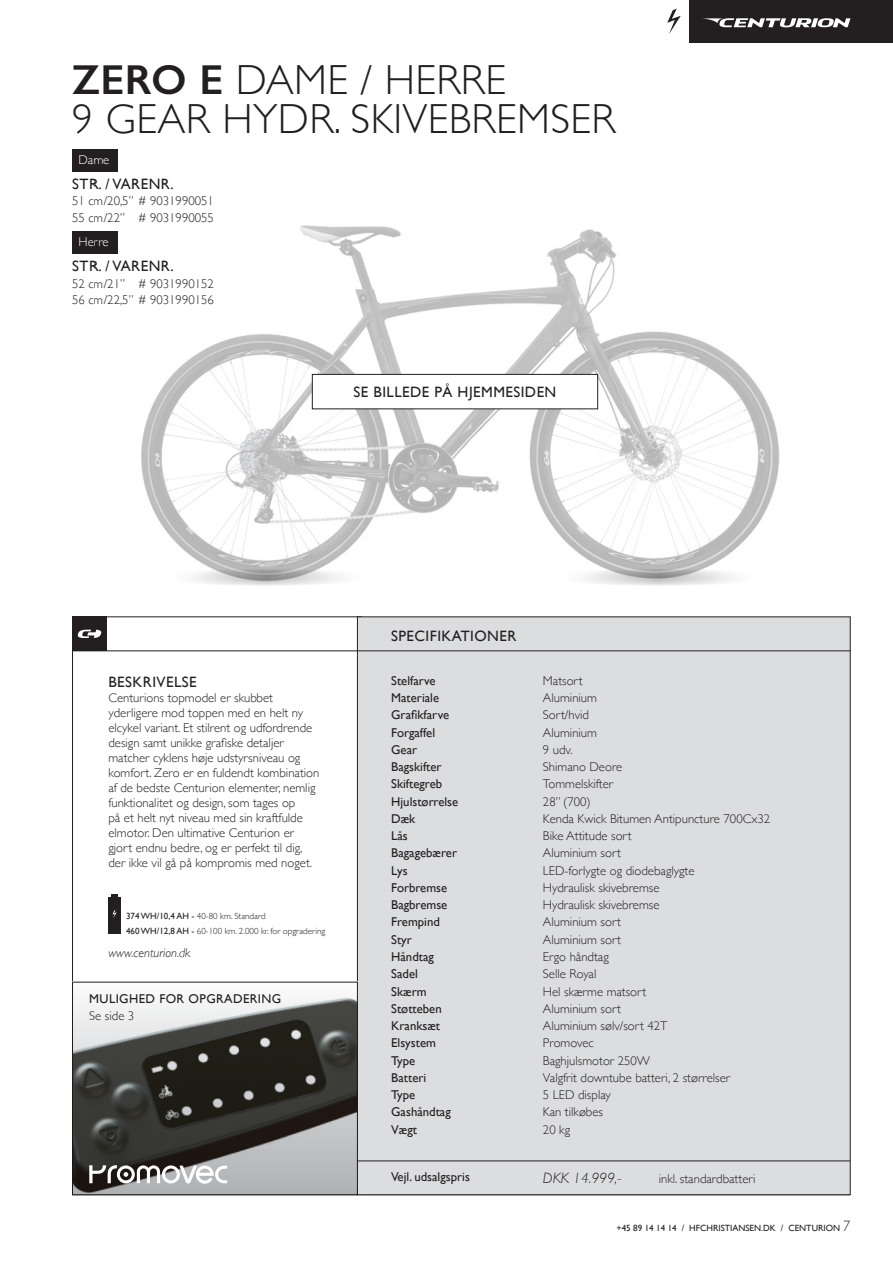
<style>
.page{position:relative;width:893px;height:1263px;background:#fff}
.page>*{position:absolute;margin:0;border:0;box-sizing:border-box;transform-origin:0 0}
.Overskrift{font:300 42px "Gill Sans";letter-spacing:.01em;color:#231f20}
.Mellemrubrik{font:15px "Gill Sans";letter-spacing:.03em;color:#231f20}
.Pris{font:italic 300 15px "Gill Sans";color:#231f20}
.Brødtekst{font:300 12.75px/15px "Gill Sans";color:#231f20}
.Specs__light{font:300 12.75px "Gill Sans";color:#231f20}
.Specs__bold{font:12.75px "Gill Sans";color:#231f20}
.Specs__bold-2{font:12.75px "Gill Sans";letter-spacing:.03em;color:#231f20}
.t1{font:italic 300 12.75px "Gill Sans";color:#231f20}
.Specs__bold-3{font:300 12.75px "Gill Sans";color:#fff}
.Brødtekst-2{font:300 9px "Gill Sans";color:#231f20}
.t2{font:9px "Gill Sans";color:#231f20}
.s1{font-weight:600}
.s2{font-weight:400}
.s3{font-weight:300;font-style:italic;font-size:15px}
</style>
<div class="page">
<div style="left:73px;top:617px;width:34px;height:34px;background:#231f20"></div>
<div style="left:357px;top:617px;width:493px;height:578px;background:#dcdddf"></div>
<hr style="left:72px;top:651px;width:778px;height:1px;background:#231f20">
<hr style="left:357px;top:1161px;width:493px;height:1px;background:#231f20">
<svg style="left:667px;top:9px;width:14px;height:25px"></svg>
<div style="left:108px;top:897px;width:13px;height:37px;background:#231f20"></div>
<svg style="left:112px;top:894px;width:6px;height:3px"></svg>
<svg style="left:112px;top:910px;width:5px;height:8px"></svg>
<img style="left:74px;top:994px;width:282px;height:199px">
<div style="left:72px;top:982px;width:286px;height:213px;border:1px solid #231f20"></div>
<svg style="left:89px;top:1165px;width:138px;height:19px"></svg>
<div style="left:689px;top:0;width:204px;height:43px;background:#231f20"></div>
<svg style="left:703px;top:18px;width:147px;height:9px"></svg>
<svg style="left:77px;top:630px;width:25px;height:8px"></svg>
<svg style="left:72px;top:149px;width:46px;height:22px"></svg>
<svg style="left:72px;top:231px;width:24px;height:22px"></svg>
<img style="left:96px;top:161px;width:684px;height:409px">
<svg style="left:150px;top:569px;width:231px;height:17px"></svg>
<svg style="left:543px;top:569px;width:231px;height:17px"></svg>
<div style="left:312px;top:374px;width:286px;height:35px;background:#fff"></div>
<div style="left:312px;top:374px;width:286px;height:35px;border:1px solid #231f20"></div>
<p class="Overskrift" style="left:72px;top:47px;width:435px"><span class="s1">ZERO E</span> DAME / HERRE</p>
<p class="Overskrift" style="left:72px;top:86px;width:545px">9 GEAR HYDR. SKIVEBREMSER</p>
<p class="Specs__bold-3" style="left:79px;top:150px;width:32px">Dame</p>
<p class="Mellemrubrik" style="left:72px;top:175px;width:103px">STR. / VARENR.</p>
<p class="Brødtekst" style="left:72px;top:193px;width:143px">51 cm/20,5” # 9031990051</p>
<p class="Brødtekst" style="left:72px;top:210px;width:143px">55 cm/22” # 9031990055</p>
<p class="Mellemrubrik" style="left:72px;top:257px;width:103px">STR. / VARENR.</p>
<p class="Brødtekst" style="left:72px;top:276px;width:143px">52 cm/21” # 9031990152</p>
<p class="Brødtekst" style="left:72px;top:292px;width:143px">56 cm/22,5” # 9031990156</p>
<p class="Specs__bold-3" style="left:79px;top:232px;width:32px">Herre</p>
<p class="Mellemrubrik" style="left:354px;top:383px;width:204px">SE BILLEDE PÅ HJEMMESIDEN</p>
<p class="Mellemrubrik" style="left:108px;top:673px;width:90px">BESKRIVELSE</p>
<p class="Brødtekst" style="left:108px;top:689px;width:213px">Centurions topmodel er skubbet yderligere mod toppen med en helt ny elcykel variant. Et stilrent og udfordrende design samt unikke grafiske detaljer matcher cyklens høje udstyrsniveau og komfort. Zero er en fuldendt kombination af de bedste Centurion elementer, nemlig funktionalitet og design, som tages op<br>på et helt nyt niveau med sin kraftfulde elmotor. Den ultimative Centurion er gjort endnu bedre, og er perfekt til dig, der ikke vil gå på kompromis med noget.</p>
<p class="Brødtekst-2" style="left:126px;top:909px;width:141px"><span class="s2">374 WH/10,4 AH -</span> 40-80 km. Standard</p>
<p class="Brødtekst-2" style="left:126px;top:924px;width:201px"><span class="s2">460 WH/12,8 AH -</span> 60-100 km. 2.000 kr. for opgradering</p>
<p class="t1" style="left:108px;top:946px;width:84px">www.centurion.dk</p>
<p class="Specs__bold-2" style="left:89px;top:991px;width:194px">MULIGHED FOR OPGRADERING</p>
<p class="Brødtekst" style="left:89px;top:1007px;width:47px">Se side 3</p>
<p class="Mellemrubrik" style="left:391px;top:627px;width:127px">SPECIFIKATIONER</p>
<p class="Specs__bold" style="left:391px;top:673px;width:46px">Stelfarve</p>
<p class="Specs__bold" style="left:391px;top:690px;width:49px">Materiale</p>
<p class="Specs__bold" style="left:391px;top:708px;width:59px">Grafikfarve</p>
<p class="Specs__bold" style="left:391px;top:725px;width:45px">Forgaffel</p>
<p class="Specs__bold" style="left:391px;top:742px;width:28px">Gear</p>
<p class="Specs__bold" style="left:391px;top:759px;width:52px">Bagskifter</p>
<p class="Specs__bold" style="left:391px;top:777px;width:52px">Skiftegreb</p>
<p class="Specs__bold" style="left:391px;top:794px;width:69px">Hjulstørrelse</p>
<p class="Specs__bold" style="left:391px;top:811px;width:26px">Dæk</p>
<p class="Specs__bold" style="left:391px;top:828px;width:18px">Lås</p>
<p class="Specs__bold" style="left:391px;top:846px;width:67px">Bagagebærer</p>
<p class="Specs__bold" style="left:391px;top:863px;width:18px">Lys</p>
<p class="Specs__bold" style="left:391px;top:880px;width:57px">Forbremse</p>
<p class="Specs__bold" style="left:391px;top:897px;width:58px">Bagbremse</p>
<p class="Specs__bold" style="left:391px;top:915px;width:50px">Frempind</p>
<p class="Specs__bold" style="left:391px;top:932px;width:22px">Styr</p>
<p class="Specs__bold" style="left:391px;top:949px;width:44px">Håndtag</p>
<p class="Specs__bold" style="left:391px;top:966px;width:28px">Sadel</p>
<p class="Specs__bold" style="left:391px;top:984px;width:37px">Skærm</p>
<p class="Specs__bold" style="left:391px;top:1001px;width:52px">Støtteben</p>
<p class="Specs__bold" style="left:391px;top:1018px;width:50px">Kranksæt</p>
<p class="Specs__bold" style="left:391px;top:1035px;width:46px">Elsystem</p>
<p class="Specs__bold" style="left:391px;top:1053px;width:26px">Type</p>
<p class="Specs__bold" style="left:391px;top:1070px;width:37px">Batteri</p>
<p class="Specs__bold" style="left:391px;top:1087px;width:26px">Type</p>
<p class="Specs__bold" style="left:391px;top:1104px;width:61px">Gashåndtag</p>
<p class="Specs__bold" style="left:391px;top:1122px;width:27px">Vægt</p>
<p class="Specs__bold" style="left:391px;top:1169px;width:80px">Vejl. udsalgspris</p>
<p class="Specs__light" style="left:543px;top:671px;width:41px">Matsort</p>
<p class="Specs__light" style="left:543px;top:688px;width:56px">Aluminium</p>
<p class="Specs__light" style="left:543px;top:705px;width:48px">Sort/hvid</p>
<p class="Specs__light" style="left:543px;top:722px;width:56px">Aluminium</p>
<p class="Specs__light" style="left:543px;top:740px;width:31px">9 udv.</p>
<p class="Specs__light" style="left:543px;top:757px;width:81px">Shimano Deore</p>
<p class="Specs__light" style="left:543px;top:774px;width:72px">Tommelskifter</p>
<p class="Specs__light" style="left:543px;top:791px;width:49px">28” (700)</p>
<p class="Specs__light" style="left:543px;top:809px;width:229px">Kenda Kwick Bitumen Antipuncture 700Cx32</p>
<p class="Specs__light" style="left:543px;top:826px;width:90px">Bike Attitude sort</p>
<p class="Specs__light" style="left:543px;top:843px;width:80px">Aluminium sort</p>
<p class="Specs__light" style="left:543px;top:860px;width:153px">LED-forlygte og diodebaglygte</p>
<p class="Specs__light" style="left:543px;top:878px;width:118px">Hydraulisk skivebremse</p>
<p class="Specs__light" style="left:543px;top:895px;width:118px">Hydraulisk skivebremse</p>
<p class="Specs__light" style="left:543px;top:912px;width:80px">Aluminium sort</p>
<p class="Specs__light" style="left:543px;top:929px;width:80px">Aluminium sort</p>
<p class="Specs__light" style="left:543px;top:947px;width:67px">Ergo håndtag</p>
<p class="Specs__light" style="left:543px;top:964px;width:55px">Selle Royal</p>
<p class="Specs__light" style="left:543px;top:981px;width:105px">Hel skærme matsort</p>
<p class="Specs__light" style="left:543px;top:998px;width:80px">Aluminium sort</p>
<p class="Specs__light" style="left:543px;top:1016px;width:126px">Aluminium sølv/sort 42T</p>
<p class="Specs__light" style="left:543px;top:1033px;width:52px">Promovec</p>
<p class="Specs__light" style="left:543px;top:1050px;width:109px">Baghjulsmotor 250W</p>
<p class="Specs__light" style="left:543px;top:1067px;width:189px">Valgfrit downtube batteri, 2 størrelser</p>
<p class="Specs__light" style="left:543px;top:1085px;width:70px">5 LED display</p>
<p class="Specs__light" style="left:543px;top:1102px;width:62px">Kan tilkøbes</p>
<p class="Specs__light" style="left:543px;top:1119px;width:29px">20 kg</p>
<p class="Pris" style="left:543px;top:1169px;width:80px">DKK 14.999,-</p>
<p class="Brødtekst" style="left:659px;top:1170px;width:98px">inkl. standardbatteri</p>
<p class="t2" style="left:616px;top:1222px;width:235px">+45 89 14 14 14 / HFCHRISTIANSEN.DK / CENTURION <span class="s3">7</span></p>
</div>
